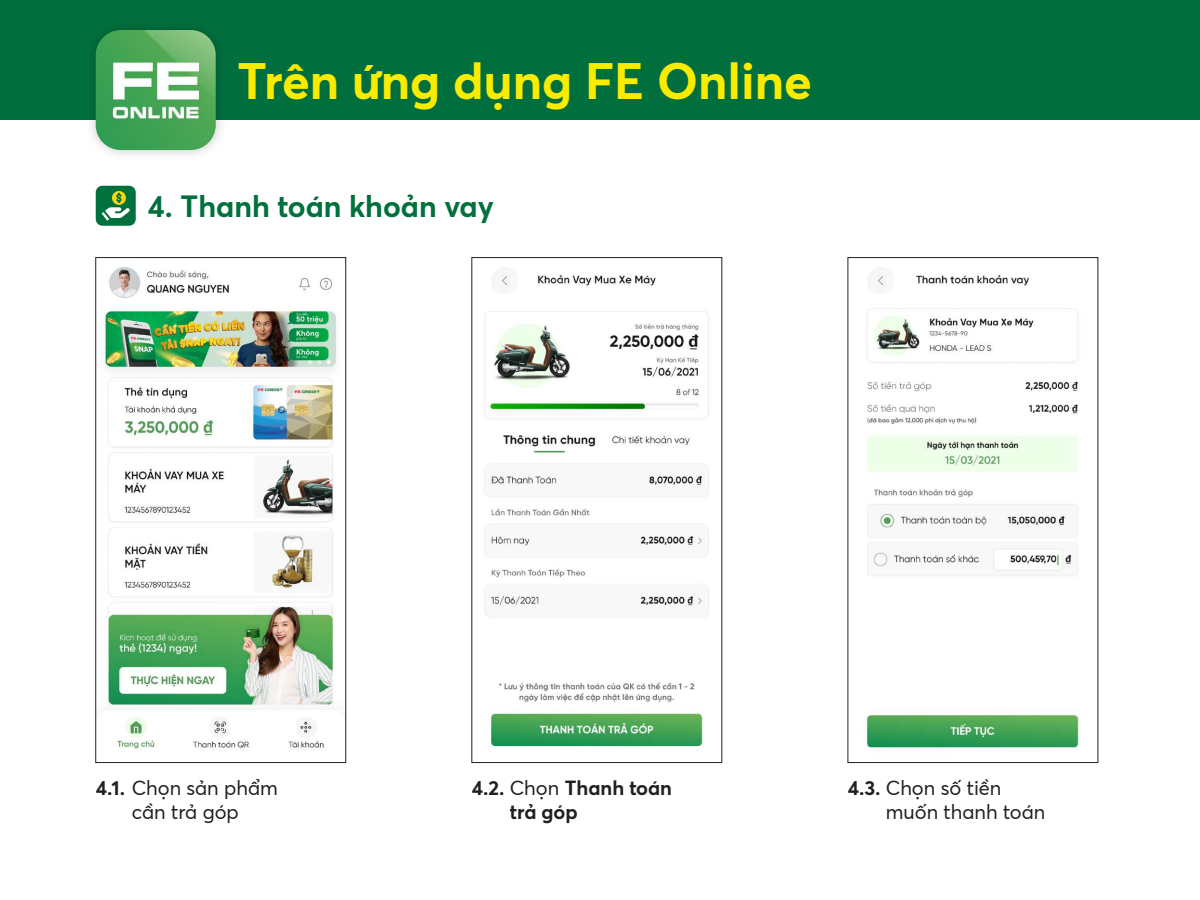
<style>
.page{position:relative;width:1200px;height:900px;background:#fff}
.page>*{position:absolute;margin:0;border:0;box-sizing:border-box;transform-origin:0 0}
.t1{font:700 50px "FE Font";color:#f9ec00}
.t2{font:700 30px "FE Font";color:#00703d}
.t3{font:20px/24px "FE Font";color:#231f20;text-align:center}
.t4{font:700 20px/24px "FE Font";color:#231f20}
.s1{font-weight:700}
.s2{font-weight:400}
</style>
<div class="page">
<img style="left:103px;top:267px;width:234px;height:483px">
<div style="left:95px;top:257px;width:251px;height:506px;border:1px solid #231f20"></div>
<img style="left:484px;top:268px;width:225px;height:479px">
<div style="left:472px;top:257px;width:250px;height:506px;border:1px solid #231f20"></div>
<img style="left:866px;top:268px;width:213px;height:480px">
<div style="left:848px;top:257px;width:250px;height:506px;border:1px solid #231f20"></div>
<div style="left:96px;top:186px;width:40px;height:40px;background:#00703d;border-radius:7px"></div>
<svg style="left:102px;top:191px;width:28px;height:30px"></svg>
<div style="left:0;top:0;width:1200px;height:120px;background:#006f3d"></div>
<img style="left:91px;top:28px;width:130px;height:127px">
<img style="left:96px;top:30px;width:120px;height:120px">
<h1 class="t1" style="left:238px;top:43px;width:576px">Trên ứng dụng FE Online</h1>
<h2 class="t2" style="left:148px;top:184px;width:347px">4. Thanh toán khoản vay</h2>
<p class="t3" style="left:96px;top:775px;width:184px"><span class="s1">4.1.</span> Chọn sản phẩm cần trả góp</p>
<p class="t4" style="left:510px;top:774px;width:164px;text-indent:-38px">4.2. <span class="s2">Chọn</span> Thanh toán trả góp</p>
<p class="t3" style="left:886px;top:775px;width:161px;text-align:left;text-indent:-38px"><span class="s1">4.3.</span> Chọn số tiền muốn thanh toán</p>
</div>
